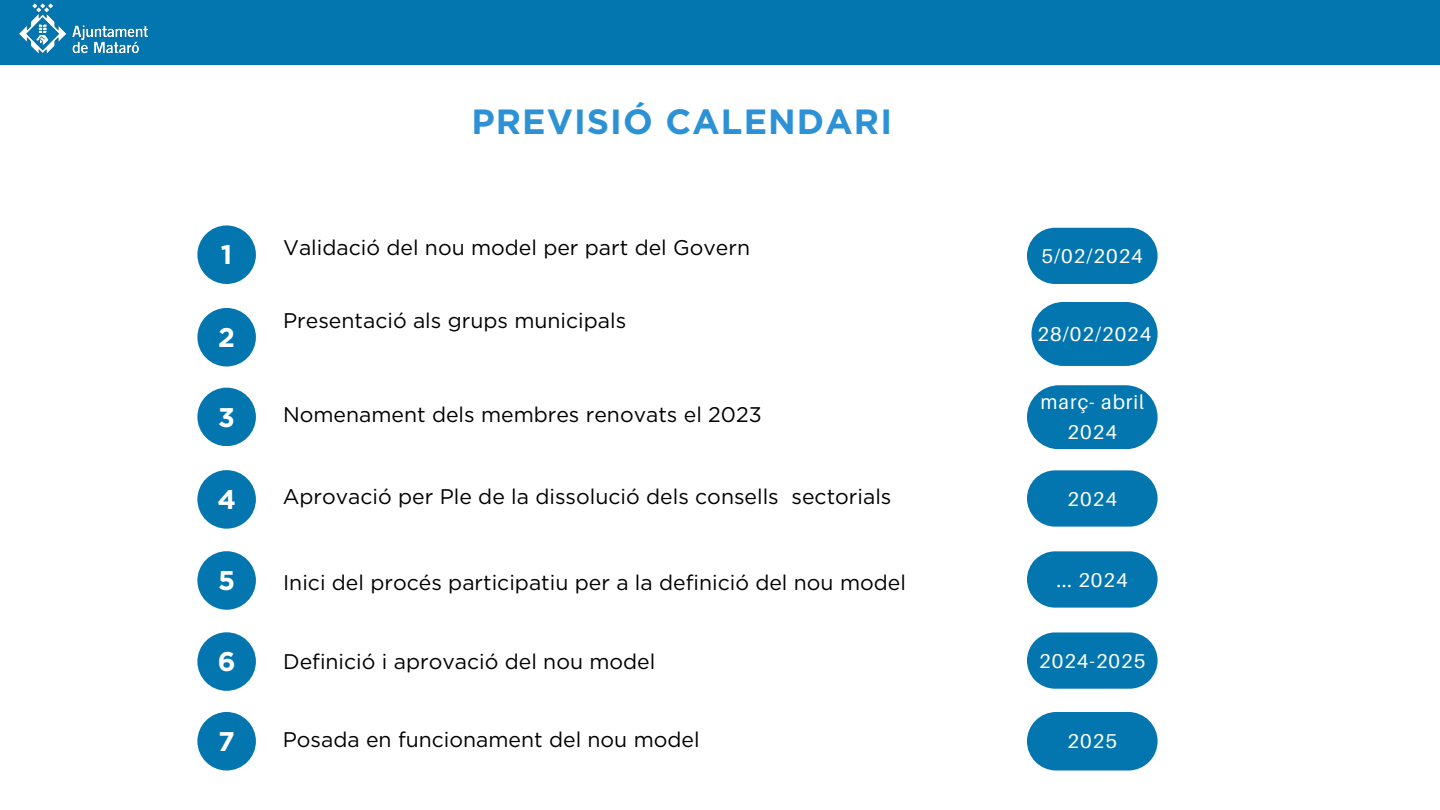
<style>
.page{position:relative;width:1440px;height:810px;background:#fff}
.page>*{position:absolute;margin:0;border:0;box-sizing:border-box;transform-origin:0 0}
.t1{font:700 35px "Gotham";letter-spacing:.03em;color:#2c92d5}
.t2{font:700 27px "Gotham";color:#fff}
.t3{font:21.2px "Gotham";color:#000}
.t4{font:20px/30px "Aileron";letter-spacing:.05em;color:#fff;text-align:center}
</style>
<div class="page">
<div style="left:0;top:0;width:1440px;height:65px;background:#0476af"></div>
<img style="left:20px;top:3px;width:128px;height:51px">
<div style="left:197px;top:225px;width:59px;height:59px;background:#0476af;border-radius:50%"></div>
<div style="left:197px;top:308px;width:59px;height:58px;background:#0476af;border-radius:50%"></div>
<div style="left:197px;top:388px;width:59px;height:58px;background:#0476af;border-radius:50%"></div>
<div style="left:197px;top:470px;width:59px;height:59px;background:#0476af;border-radius:50%"></div>
<div style="left:197px;top:632px;width:59px;height:59px;background:#0476af;border-radius:50%"></div>
<div style="left:197px;top:712px;width:59px;height:59px;background:#0476af;border-radius:50%"></div>
<div style="left:197px;top:551px;width:59px;height:59px;background:#0476af;border-radius:50%"></div>
<svg style="left:1027px;top:228px;width:131px;height:56px;background:#1b82b6"></svg>
<div style="left:1031px;top:302px;width:127px;height:64px;background:#0476af;border-radius:32px"></div>
<div style="left:1027px;top:385px;width:131px;height:64px;background:#0476af;border-radius:32px"></div>
<svg style="left:1027px;top:470px;width:131px;height:57px;background:#1e84b7"></svg>
<svg style="left:1027px;top:551px;width:131px;height:57px;background:#1e84b7"></svg>
<svg style="left:1027px;top:632px;width:131px;height:57px;background:#1e84b7"></svg>
<div style="left:1027px;top:712px;width:131px;height:59px;background:#0476af;border-radius:29px"></div>
<p class="t1" style="left:471px;top:100px;width:422px">PREVISIÓ CALENDARI</p>
<h1 class="t2" style="left:221px;top:239px;width:13px">1</h1>
<p class="t3" style="left:283px;top:234px;width:468px">Validació del nou model per part del Govern</p>
<p class="t4" style="left:1042px;top:241px;width:103px">5/02/2024</p>
<p class="t2" style="left:218px;top:321px;width:18px">2</p>
<p class="t3" style="left:283px;top:307px;width:345px">Presentació als grups municipals</p>
<p class="t4" style="left:1038px;top:319px;width:115px">28/02/2024</p>
<p class="t2" style="left:218px;top:401px;width:18px">3</p>
<p class="t3" style="left:283px;top:401px;width:480px">Nomenament dels membres renovats el 2023</p>
<p class="t4" style="left:1040px;top:387px;width:105px">març- abril<br>2024</p>
<p class="t2" style="left:217px;top:483px;width:20px">4</p>
<p class="t3" style="left:283px;top:484px;width:610px">Aprovació per Ple de la dissolució dels consells sectorials</p>
<p class="t4" style="left:1068px;top:483px;width:51px">2024</p>
<p class="t2" style="left:218px;top:564px;width:19px">5</p>
<p class="t3" style="left:283px;top:569px;width:624px">Inici del procés participatiu per a la definició del nou model</p>
<p class="t4" style="left:1057px;top:564px;width:72px">... 2024</p>
<p class="t2" style="left:218px;top:645px;width:19px">6</p>
<p class="t3" style="left:283px;top:649px;width:374px">Definició i aprovació del nou model</p>
<p class="t4" style="left:1039px;top:645px;width:108px">2024-2025</p>
<p class="t2" style="left:218px;top:725px;width:18px">7</p>
<p class="t3" style="left:283px;top:726px;width:418px">Posada en funcionament del nou model</p>
<p class="t4" style="left:1068px;top:726px;width:51px">2025</p>
</div>
